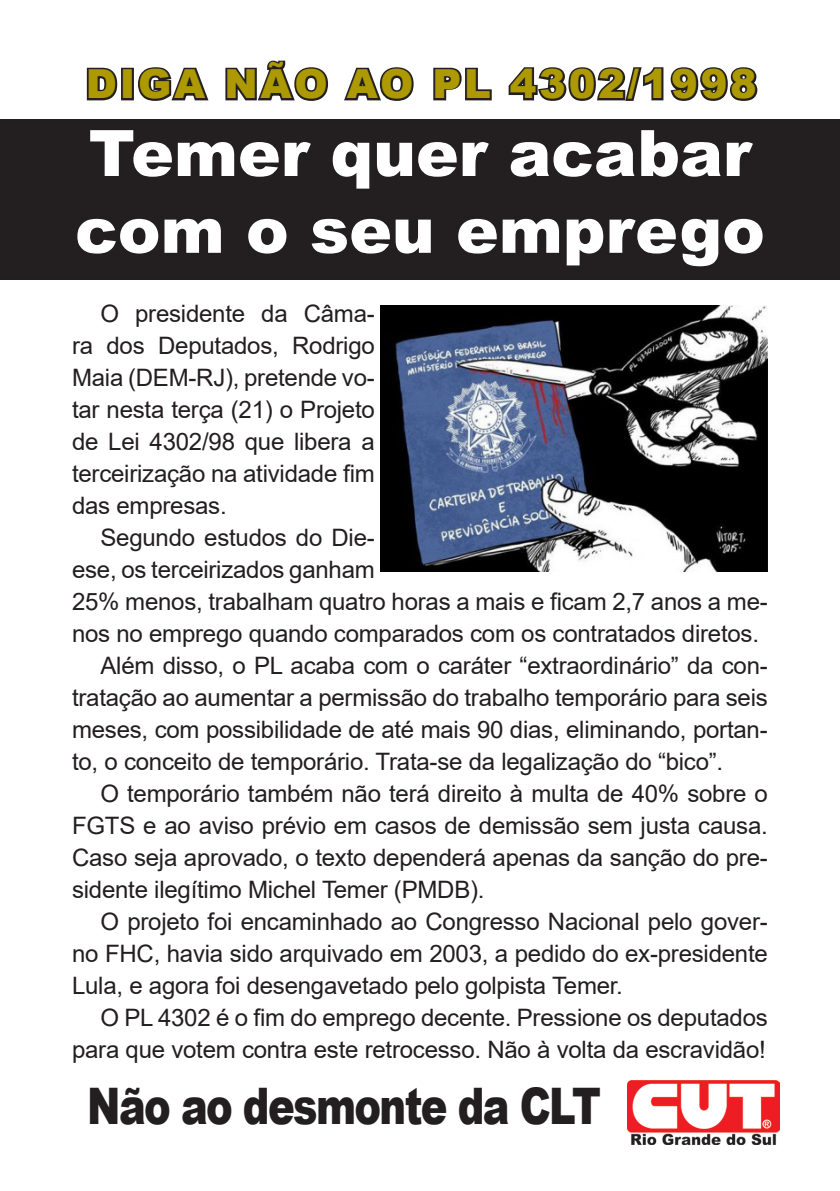
<style>
.page{position:relative;width:840px;height:1191px;background:#fff}
.page>*{position:absolute;margin:0;border:0;box-sizing:border-box;transform-origin:0 0}
.t1{font:900 64px/76.8px "Arial";color:#fff}
.t2{font:900 50.4px "Arial";letter-spacing:-.04em;color:#231f20;scale:.79 1}
.t3{font:900 40px "Arial";letter-spacing:.07em;color:#ad9901}
.t4{font:24px/32px "Arial";letter-spacing:-.01em;color:#231f20;text-align:justify}
</style>
<div class="page">
<img style="left:627px;top:1080px;width:151px;height:64px">
<svg style="left:86px;top:67px;width:32px;height:34px"></svg>
<div style="left:121px;top:68px;width:13px;height:32px;border:4px solid #231f20"></div>
<svg style="left:138px;top:67px;width:71px;height:34px"></svg>
<svg style="left:225px;top:60px;width:104px;height:41px"></svg>
<svg style="left:344px;top:67px;width:70px;height:34px"></svg>
<svg style="left:433px;top:67px;width:59px;height:34px"></svg>
<svg style="left:508px;top:67px;width:250px;height:34px"></svg>
<div style="left:0;top:119px;width:839px;height:161px;background:#231f20"></div>
<img style="left:380px;top:306px;width:387px;height:265px">
<p class="t3" style="left:86px;top:55px;width:672px">DIGA NÃO AO PL 4302/1998</p>
<p class="t1" style="left:75px;top:113px;width:691px">Temer quer acabar com o seu emprego</p>
<p class="t4" style="left:72px;top:297px;width:304px;text-indent:28px">O presidente da Câma&shy;ra dos Deputados, Rodrigo Maia (DEM-RJ), pretende vo&shy;tar nesta terça (21) o Projeto de Lei 4302/98 que libera a terceirização na atividade fim das empresas.</p>
<p class="t4" style="left:72px;top:521px;width:697px;text-align:left;text-indent:28px">Segundo estudos do Die-<br>ese, os terceirizados ganham<br>25% menos, trabalham quatro horas a mais e ficam 2,7 anos a me&shy;nos no emprego quando comparados com os contratados diretos.</p>
<p class="t4" style="left:72px;top:649px;width:697px;text-indent:28px">Além disso, o PL acaba com o caráter “extraordinário” da con&shy;tratação ao aumentar a permissão do trabalho temporário para seis meses, com possibilidade de até mais 90 dias, eliminando, portan&shy;to, o conceito de temporário. Trata-se da legalização do “bico”.</p>
<p class="t4" style="left:72px;top:777px;width:697px;text-indent:28px">O temporário também não terá direito à multa de 40% sobre o FGTS e ao aviso prévio em casos de demissão sem justa causa.<br>Caso seja aprovado, o texto dependerá apenas da sanção do pre&shy;sidente ilegítimo Michel Temer (PMDB).</p>
<p class="t4" style="left:72px;top:905px;width:697px;text-indent:28px">O projeto foi encaminhado ao Congresso Nacional pelo gover&shy;no FHC, havia sido arquivado em 2003, a pedido do ex-presidente Lula, e agora foi desengavetado pelo golpista Temer.</p>
<p class="t4" style="left:72px;top:1001px;width:696px;text-align:right">O PL 4302 é o fim do emprego decente. Pressione os deputados para que votem contra este retrocesso. Não à volta da escravidão!</p>
<p class="t2" style="left:87px;top:1069px;width:651px">Não ao desmonte da CLT</p>
</div>
